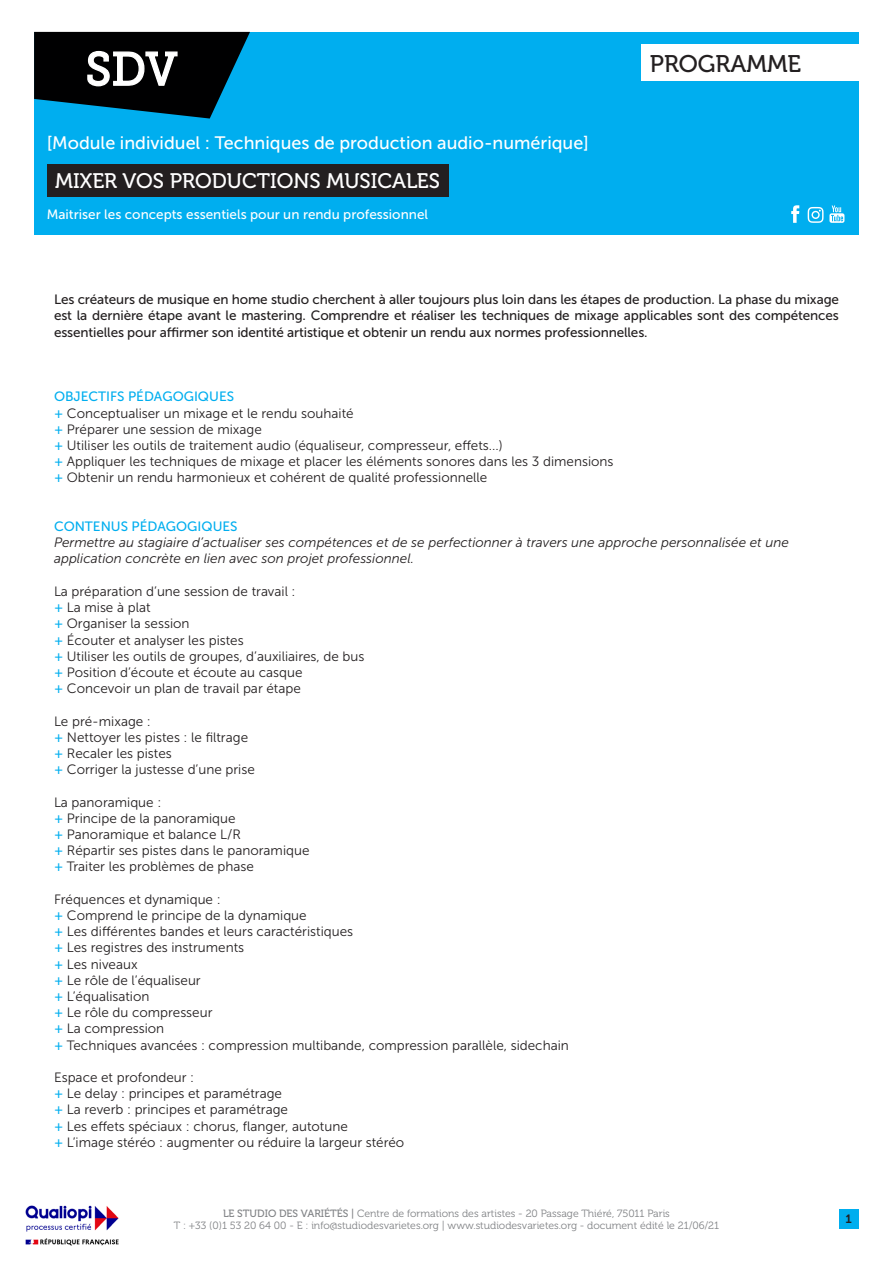
<style>
.page{position:relative;width:893px;height:1263px;background:#fff}
.page>*{position:absolute;margin:0;border:0;box-sizing:border-box;transform-origin:0 0}
.t1{font:24px "Museo 500";color:#231f20}
.t2{font:21px "Museo 500";color:#fff}
.t3{font:18px "Museo Sans 500";color:#fff}
.t4{font:13.5px "Museo Sans 300";color:#231f20}
.Corps_de_texte{font:13.5px/16.2px "Museo Sans 500";letter-spacing:-.01em;color:#231f20;text-align:justify}
.t5{font:italic 13.5px/16.2px "Museo Sans 300";color:#231f20}
.t6{font:13.5px "Museo Sans 500";color:#fff}
.t7{font:13.5px "Museo Sans 500";color:#00aeef}
.t8{font:12px "Museo 700";color:#231f20}
.t9{font:10.5px/12.6px "Museo 300";color:#808285;text-align:center}
.s1{font-family:"Museo Sans 500";color:#00aeef}
.s2{font-family:"Museo 500"}
</style>
<div class="page">
<div style="left:34px;top:32px;width:825px;height:203px;background:#00aeef"></div>
<svg style="left:34px;top:32px;width:216px;height:87px"></svg>
<div style="left:641px;top:45px;width:227px;height:36px;background:#fff"></div>
<svg style="left:829px;top:206px;width:15px;height:17px"></svg>
<svg style="left:791px;top:205px;width:8px;height:18px"></svg>
<svg style="left:808px;top:207px;width:15px;height:16px"></svg>
<div style="left:47px;top:164px;width:402px;height:32px;background:#231f20"></div>
<img style="left:25px;top:1205px;width:94px;height:41px">
<div style="left:839px;top:1209px;width:19px;height:19px;background:#00aeef"></div>
<h3 class="t3" style="left:47px;top:133px;width:543px">[Module individuel : Techniques de production audio-numérique]</h3>
<h2 class="t2" style="left:55px;top:169px;width:386px">MIXER VOS PRODUCTIONS MUSICALES</h2>
<p class="t6" style="left:47px;top:207px;width:383px">Maitriser les concepts essentiels pour un rendu professionnel</p>
<h1 class="t1" style="left:650px;top:50px;width:153px">PROGRAMME</h1>
<p class="Corps_de_texte" style="left:54px;top:292px;width:786px">Les créateurs de musique en home studio cherchent à aller toujours plus loin dans les étapes de production. La phase du mixage est la dernière étape avant le mastering. Comprendre et réaliser les techniques de mixage applicables sont des compétences essentielles pour affirmer son identité artistique et obtenir un rendu aux normes professionnelles.</p>
<p class="t7" style="left:54px;top:389px;width:182px">OBJECTIFS PÉDAGOGIQUES</p>
<p class="t4" style="left:54px;top:406px;width:301px"><span class="s1">+</span> Conceptualiser un mixage et le rendu souhaité</p>
<p class="t4" style="left:54px;top:422px;width:209px"><span class="s1">+</span> Préparer une session de mixage</p>
<p class="t4" style="left:54px;top:438px;width:450px"><span class="s1">+</span> Utiliser les outils de traitement audio (équaliseur, compresseur, effets...)</p>
<p class="t4" style="left:54px;top:454px;width:561px"><span class="s1">+</span> Appliquer les techniques de mixage et placer les éléments sonores dans les 3 dimensions</p>
<p class="t4" style="left:54px;top:470px;width:435px"><span class="s1">+</span> Obtenir un rendu harmonieux et cohérent de qualité professionnelle</p>
<p class="t7" style="left:54px;top:519px;width:185px">CONTENUS PÉDAGOGIQUES</p>
<p class="t5" style="left:54px;top:535px;width:736px">Permettre au stagiaire d’actualiser ses compétences et de se perfectionner à travers une approche personnalisée et une application concrète en lien avec son projet professionnel.</p>
<p class="t4" style="left:54px;top:584px;width:243px">La préparation d’une session de travail :</p>
<p class="t4" style="left:54px;top:600px;width:98px"><span class="s1">+</span> La mise à plat</p>
<p class="t4" style="left:54px;top:616px;width:137px"><span class="s1">+</span> Organiser la session</p>
<p class="t4" style="left:54px;top:632px;width:191px"><span class="s1">+</span> Écouter et analyser les pistes</p>
<p class="t4" style="left:54px;top:649px;width:312px"><span class="s1">+</span> Utiliser les outils de groupes, d’auxiliaires, de bus</p>
<p class="t4" style="left:54px;top:665px;width:250px"><span class="s1">+</span> Position d’écoute et écoute au casque</p>
<p class="t4" style="left:54px;top:681px;width:248px"><span class="s1">+</span> Concevoir un plan de travail par étape</p>
<p class="t4" style="left:54px;top:713px;width:98px">Le pré-mixage :</p>
<p class="t4" style="left:54px;top:730px;width:196px"><span class="s1">+</span> Nettoyer les pistes : le filtrage</p>
<p class="t4" style="left:54px;top:746px;width:119px"><span class="s1">+</span> Recaler les pistes</p>
<p class="t4" style="left:54px;top:762px;width:202px"><span class="s1">+</span> Corriger la justesse d’une prise</p>
<p class="t4" style="left:54px;top:794px;width:109px">La panoramique :</p>
<p class="t4" style="left:54px;top:811px;width:183px"><span class="s1">+</span> Principe de la panoramique</p>
<p class="t4" style="left:54px;top:827px;width:188px"><span class="s1">+</span> Panoramique et balance L/R</p>
<p class="t4" style="left:54px;top:843px;width:257px"><span class="s1">+</span> Répartir ses pistes dans le panoramique</p>
<p class="t4" style="left:54px;top:859px;width:201px"><span class="s1">+</span> Traiter les problèmes de phase</p>
<p class="t4" style="left:54px;top:892px;width:168px">Fréquences et dynamique :</p>
<p class="t4" style="left:54px;top:908px;width:254px"><span class="s1">+</span> Comprend le principe de la dynamique</p>
<p class="t4" style="left:54px;top:924px;width:301px"><span class="s1">+</span> Les différentes bandes et leurs caractéristiques</p>
<p class="t4" style="left:54px;top:940px;width:192px"><span class="s1">+</span> Les registres des instruments</p>
<p class="t4" style="left:54px;top:956px;width:85px"><span class="s1">+</span> Les niveaux</p>
<p class="t4" style="left:54px;top:973px;width:148px"><span class="s1">+</span> Le rôle de l’équaliseur</p>
<p class="t4" style="left:54px;top:989px;width:97px"><span class="s1">+</span> L’équalisation</p>
<p class="t4" style="left:54px;top:1005px;width:160px"><span class="s1">+</span> Le rôle du compresseur</p>
<p class="t4" style="left:54px;top:1021px;width:112px"><span class="s1">+</span> La compression</p>
<p class="t4" style="left:54px;top:1037px;width:516px"><span class="s1">+</span> Techniques avancées : compression multibande, compression parallèle, sidechain</p>
<p class="t4" style="left:54px;top:1070px;width:142px">Espace et profondeur :</p>
<p class="t4" style="left:54px;top:1086px;width:230px"><span class="s1">+</span> Le delay : principes et paramétrage</p>
<p class="t4" style="left:54px;top:1102px;width:236px"><span class="s1">+</span> La reverb : principes et paramétrage</p>
<p class="t4" style="left:54px;top:1118px;width:295px"><span class="s1">+</span> Les effets spéciaux : chorus, flanger, autotune</p>
<p class="t4" style="left:54px;top:1135px;width:352px"><span class="s1">+</span> L’image stéréo : augmenter ou réduire la largeur stéréo</p>
<p class="t9" style="left:174px;top:1207px;width:546px"><span class="s2">LE STUDIO DES VARIÉTÉS |</span> Centre de formations des artistes - 20 Passage Thiéré, 75011 Paris<br>T : +33 (0)1 53 20 64 00 - E : info@studiodesvarietes.org | www.studiodesvarietes.org - document édité le 21/06/21</p>
<p class="t8" style="left:845px;top:1212px;width:8px">1</p>
</div>
